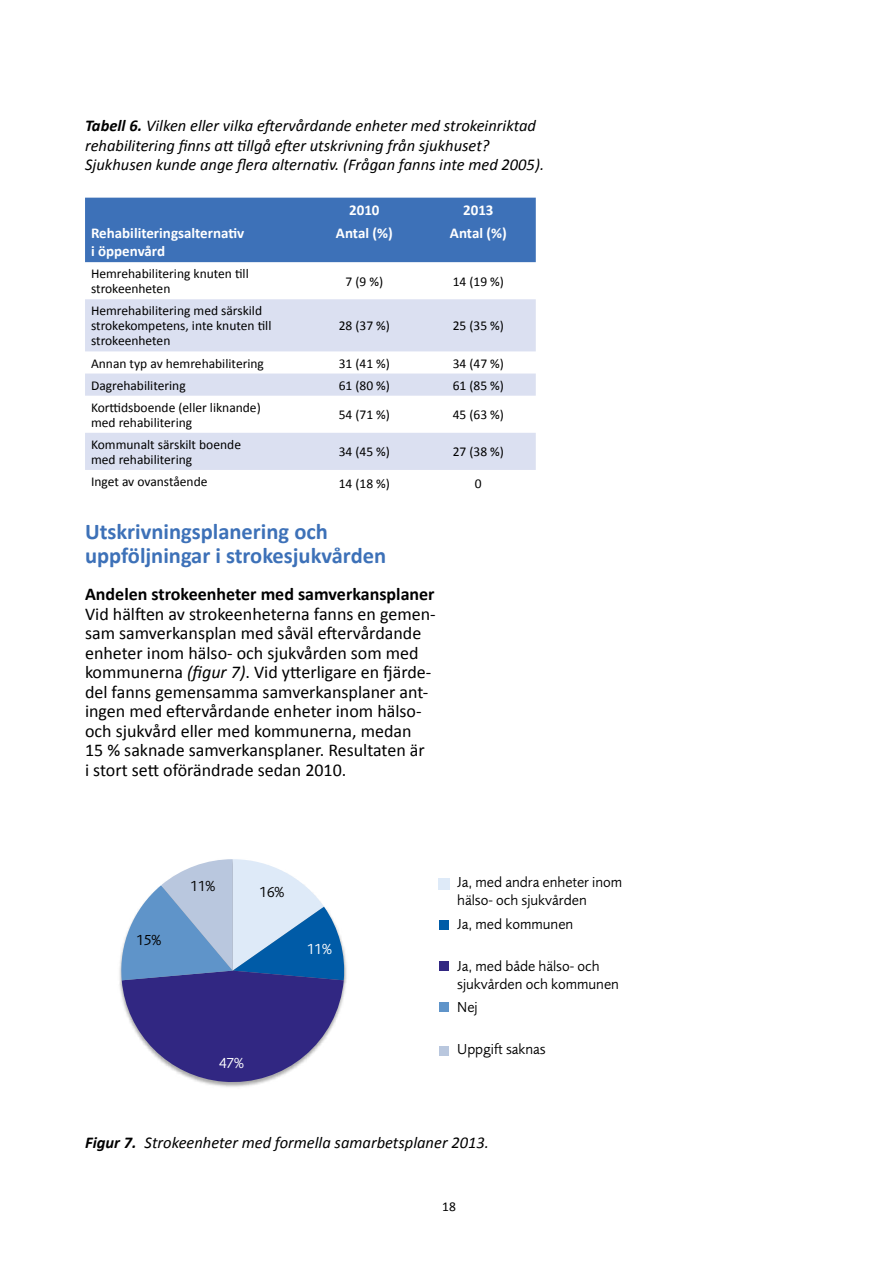
<style>
.page{position:relative;width:893px;height:1263px;background:#fff}
.page>*{position:absolute;margin:0;border:0;box-sizing:border-box;transform-origin:0 0}
.t1{font:700 22.5px/24px "Calibri";color:#3d71b8}
.t2{font:18px/19.5px "Calibri";color:#000}
.t3{font:700 18px "Calibri";color:#000}
.t4{font:italic 16.5px/19.5px "Calibri";color:#000}
.t5{font:15px/18px "Foundry Sans";color:#000}
.t6{font:700 15px/18px "Calibri";color:#fff}
.t7{font:15px "Foundry Sans";color:#fff}
.t8{font:13.5px/15px "Calibri";color:#000}
.s1{font-weight:700}
.s2{font-style:italic}
</style>
<div class="page">
<div style="left:85px;top:198px;width:451px;height:64px;background:#3d71b8"></div>
<svg style="left:85px;top:299px;width:451px;height:171px;fill:#dbe0f1"></svg>
<svg style="left:119px;top:859px;width:227px;height:228px"></svg>
<div style="left:439px;top:878px;width:11px;height:11px;background:#deeaf8"></div>
<div style="left:439px;top:920px;width:10px;height:10px;background:#005ba7"></div>
<div style="left:439px;top:961px;width:10px;height:10px;background:#312782"></div>
<div style="left:439px;top:1002px;width:10px;height:10px;background:#5f94c9"></div>
<div style="left:439px;top:1046px;width:10px;height:10px;background:#b9c7de"></div>
<p class="t4" style="left:85px;top:115px;width:461px"><span class="s1">Tabell 6.</span> Vilken eller vilka eftervårdande enheter med strokeinriktad rehabilitering finns att tillgå efter utskrivning från sjukhuset?<br>Sjukhusen kunde ange flera alternativ. (Frågan fanns inte med 2005).</p>
<p class="t6" style="left:349px;top:201px;width:32px">2010</p>
<p class="t6" style="left:463px;top:201px;width:32px">2013</p>
<p class="t6" style="left:91px;top:224px;width:155px">Rehabiliteringsalternativ i öppenvård</p>
<p class="t6" style="left:336px;top:224px;width:58px">Antal (%)</p>
<p class="t6" style="left:450px;top:224px;width:58px">Antal (%)</p>
<p class="t8" style="left:91px;top:266px;width:159px">Hemrehabilitering knuten till strokeenheten</p>
<p class="t8" style="left:346px;top:274px;width:39px">7 (9 %)</p>
<p class="t8" style="left:453px;top:274px;width:53px">14 (19 %)</p>
<p class="t8" style="left:91px;top:303px;width:182px">Hemrehabilitering med särskild strokekompetens, inte knuten till strokeenheten</p>
<p class="t8" style="left:339px;top:318px;width:53px">28 (37 %)</p>
<p class="t8" style="left:453px;top:318px;width:53px">25 (35 %)</p>
<p class="t8" style="left:91px;top:356px;width:174px">Annan typ av hemrehabilitering</p>
<p class="t8" style="left:339px;top:356px;width:53px">31 (41 %)</p>
<p class="t8" style="left:453px;top:356px;width:53px">34 (47 %)</p>
<p class="t8" style="left:91px;top:378px;width:96px">Dagrehabilitering</p>
<p class="t8" style="left:339px;top:378px;width:53px">61 (80 %)</p>
<p class="t8" style="left:453px;top:378px;width:53px">61 (85 %)</p>
<p class="t8" style="left:91px;top:400px;width:171px">Korttidsboende (eller liknande) med rehabilitering</p>
<p class="t8" style="left:339px;top:407px;width:53px">54 (71 %)</p>
<p class="t8" style="left:453px;top:407px;width:53px">45 (63 %)</p>
<p class="t8" style="left:91px;top:437px;width:152px">Kommunalt särskilt boende med rehabilitering</p>
<p class="t8" style="left:339px;top:444px;width:53px">34 (45 %)</p>
<p class="t8" style="left:453px;top:444px;width:53px">27 (38 %)</p>
<p class="t8" style="left:91px;top:474px;width:118px">Inget av ovanstående</p>
<p class="t8" style="left:339px;top:476px;width:53px">14 (18 %)</p>
<p class="t8" style="left:475px;top:476px;width:8px">0</p>
<h1 class="t1" style="left:85px;top:519px;width:303px">Utskrivningsplanering och uppföljningar i strokesjukvården</h1>
<h2 class="t3" style="left:85px;top:583px;width:351px">Andelen strokeenheter med samverkansplaner</h2>
<p class="t2" style="left:85px;top:604px;width:352px">Vid hälften av strokeenheterna fanns en gemen&shy;sam samverkansplan med såväl eftervårdande enheter inom hälso- och sjukvården som med kommunerna <span class="s2">(figur 7)</span>. Vid ytterligare en fjärde&shy;del fanns gemensamma samverkansplaner ant&shy;ingen med eftervårdande enheter inom hälso&shy;och sjukvård eller med kommunerna, medan<br>15 % saknade samverkansplaner. Resultaten är<br>i stort sett oförändrade sedan 2010.</p>
<p class="t5" style="left:137px;top:931px;width:26px">15%</p>
<p class="t5" style="left:191px;top:877px;width:26px">11%</p>
<p class="t5" style="left:457px;top:873px;width:167px">Ja, med andra enheter inom hälso- och sjukvården</p>
<p class="t5" style="left:457px;top:915px;width:118px">Ja, med kommunen</p>
<p class="t5" style="left:457px;top:957px;width:163px">Ja, med både hälso- och sjukvården och kommunen</p>
<p class="t5" style="left:457px;top:998px;width:22px">Nej</p>
<p class="t5" style="left:457px;top:1040px;width:90px">Uppgift saknas</p>
<p class="t5" style="left:260px;top:883px;width:26px">16%</p>
<p class="t7" style="left:307px;top:940px;width:26px">11%</p>
<p class="t7" style="left:219px;top:1054px;width:26px">47%</p>
<p class="t4" style="left:85px;top:1132px;width:405px"><span class="s1">Figur 7.</span> Strokeenheter med formella samarbetsplaner 2013.</p>
<p class="t8" style="left:442px;top:1199px;width:15px">18</p>
</div>
